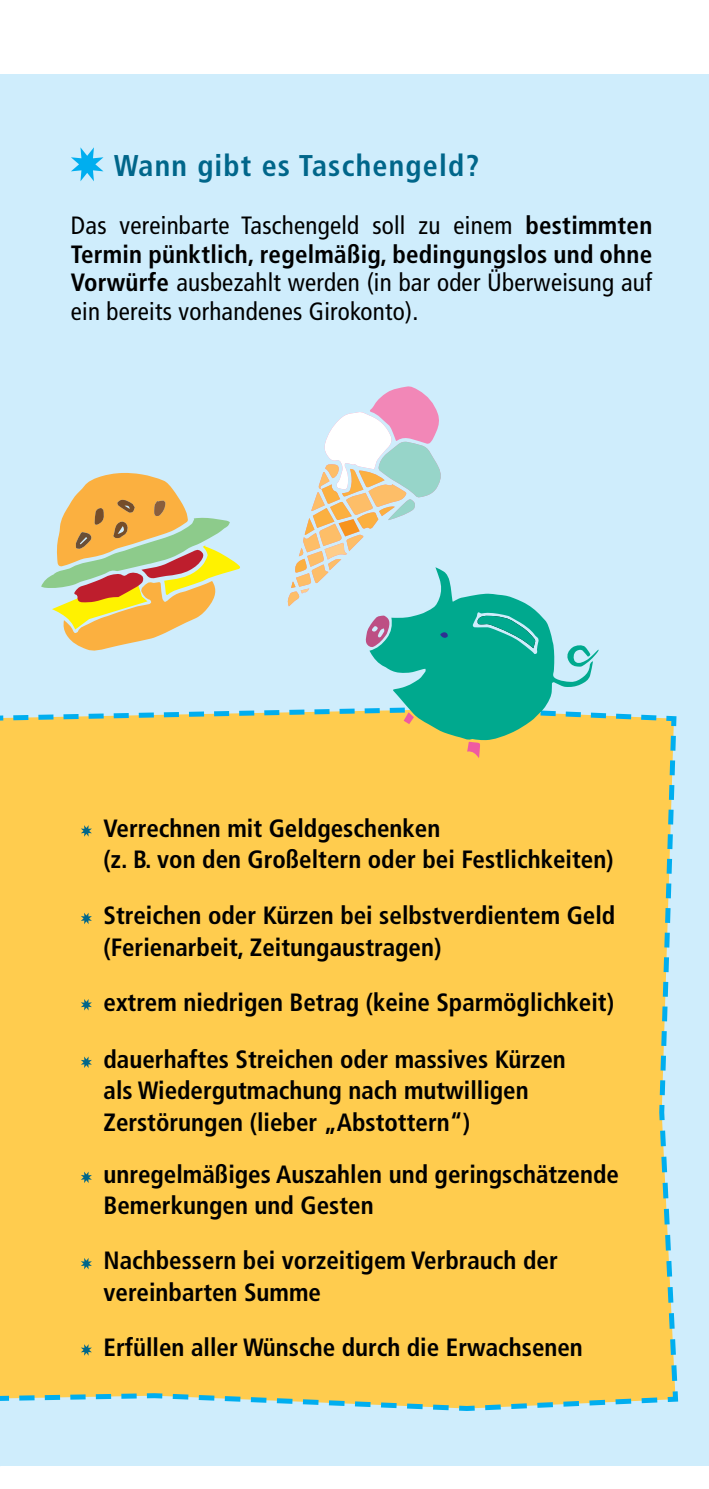
<style>
.page{position:relative;width:709px;height:1489px;background:#fff}
.page>*{position:absolute;margin:0;border:0;box-sizing:border-box;transform-origin:0 0}
.t1{font:700 condensed 30px "Frutiger LT Com";letter-spacing:.04em;color:#00668a}
.t2{font:700 condensed 25px/31.2px "Frutiger LT Com";color:#000}
.t3{font:condensed 25px/28.8px "Frutiger LT Com";letter-spacing:.01em;color:#000;text-align:justify}
.s1{font-weight:700}
</style>
<div class="page">
<div style="left:0;top:74px;width:709px;height:1392px;background:#cfedfc"></div>
<svg style="left:71px;top:147px;width:32px;height:34px"></svg>
<div style="left:0;top:1105px;width:679px;height:306px;background:#ffcc4e"></div>
<svg style="left:0;top:386px;width:677px;height:719px"></svg>
<svg style="left:81px;top:1171px;width:11px;height:12px"></svg>
<svg style="left:81px;top:1257px;width:11px;height:12px"></svg>
<svg style="left:81px;top:1343px;width:11px;height:12px"></svg>
<p class="t1" style="left:114px;top:148px;width:367px">Wann gibt es Taschengeld?</p>
<p class="t3" style="left:71px;top:211px;width:583px">Das vereinbarte Taschengeld soll zu einem <span class="s1">bestimmten Termin pünktlich, regelmäßig, bedingungslos und ohne Vorwürfe</span> ausbezahlt werden (in bar oder Überweisung auf ein bereits vorhandenes Girokonto).</p>
<p class="t2" style="left:103px;top:812px;width:511px">Verrechnen mit Geldgeschenken<br>(z. B. von den Großeltern oder bei Festlichkeiten)</p>
<p class="t2" style="left:103px;top:900px;width:513px">Streichen oder Kürzen bei selbstverdientem Geld (Ferienarbeit, Zeitungaustragen)</p>
<p class="t2" style="left:103px;top:986px;width:512px">extrem niedrigen Betrag (keine Sparmöglichkeit)</p>
<p class="t2" style="left:103px;top:1043px;width:464px">dauerhaftes Streichen oder massives Kürzen als Wiedergutmachung nach mutwilligen<br>Zerstörungen (lieber „Abstottern“)</p>
<p class="t2" style="left:103px;top:1158px;width:517px">unregelmäßiges Auszahlen und geringschätzende<br>Bemerkungen und Gesten</p>
<p class="t2" style="left:103px;top:1245px;width:456px">Nachbessern bei vorzeitigem Verbrauch der vereinbarten Summe</p>
<p class="t2" style="left:103px;top:1331px;width:481px">Erfüllen aller Wünsche durch die Erwachsenen</p>
</div>
